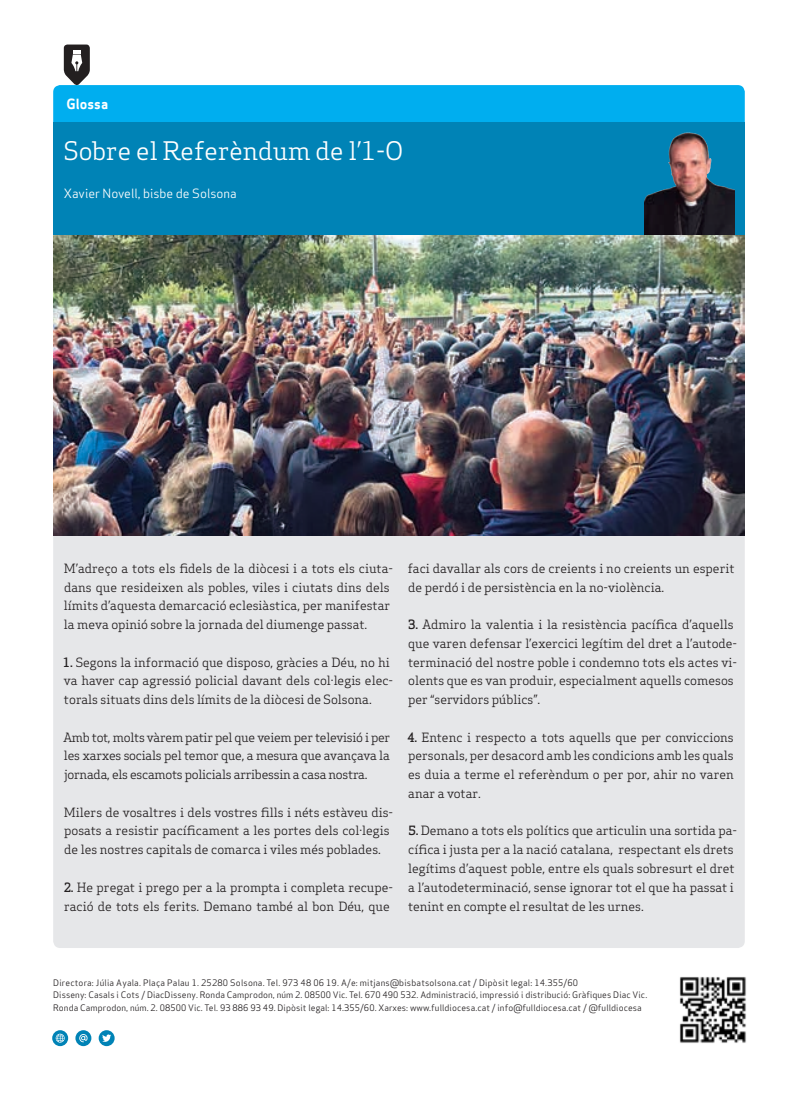
<style>
.page{position:relative;width:798px;height:1099px;background:#fff}
.page>*{position:absolute;margin:0;border:0;box-sizing:border-box;transform-origin:0 0}
.Subtitol_Secció{font:25px "Apex Serif";color:#fff}
.Titular_Secció_Petit{font:13.75px "Apex Sans Bold T";color:#fff}
.Text_General{font:12.5px/18.8px "Apex Serif";color:#231f20}
.Titulars{font:12.5px "Apex Sans Book T";color:#fff}
.Titulars-2{font:8.75px/12.5px "Apex Sans Book T";letter-spacing:.01em;color:#231f20}
.s1{font-weight:500}
</style>
<div class="page">
<img style="left:679px;top:977px;width:67px;height:66px">
<svg style="left:52px;top:1030px;width:16px;height:16px"></svg>
<svg style="left:56px;top:1033px;width:9px;height:9px"></svg>
<svg style="left:75px;top:1030px;width:16px;height:16px"></svg>
<svg style="left:79px;top:1033px;width:9px;height:9px"></svg>
<svg style="left:99px;top:1030px;width:16px;height:16px"></svg>
<svg style="left:102px;top:1034px;width:9px;height:8px"></svg>
<div style="left:53px;top:123px;width:691px;height:112px;background:#0083b6"></div>
<svg style="left:53px;top:45px;width:691px;height:78px"></svg>
<div style="left:53px;top:535px;width:691px;height:413px;background:#e6e7e9"></div>
<img style="left:644px;top:132px;width:89px;height:103px">
<img style="left:53px;top:235px;width:691px;height:300px">
<p class="Titular_Secció_Petit" style="left:67px;top:95px;width:43px">Glossa</p>
<p class="Subtitol_Secció" style="left:64px;top:135px;width:340px">Sobre el Referèndum de l’1-O</p>
<p class="Titulars" style="left:64px;top:185px;width:174px">Xavier Novell, bisbe de Solsona</p>
<p class="Text_General" style="left:64px;top:558px;width:330px">M’adreço a tots els fidels de la diòcesi i a tots els ciuta&shy;dans que resideixen als pobles, viles i ciutats dins dels límits d’aquesta demarcació eclesiàstica, per manifestar la meva opinió sobre la jornada del diumenge passat.</p>
<p class="Text_General" style="left:63px;top:652px;width:332px"><span class="s1">1.</span> Segons la informació que disposo, gràcies a Déu, no hi va haver cap agressió policial davant dels col·legis elec&shy;torals situats dins dels límits de la diòcesi de Solsona.</p>
<p class="Text_General" style="left:63px;top:727px;width:328px;text-align:justify">Amb tot, molts vàrem patir pel que veiem per televisió i per les xarxes socials pel temor que, a mesura que avançava la jornada, els escamots policials arribessin a casa nostra.</p>
<p class="Text_General" style="left:64px;top:802px;width:330px">Milers de vosaltres i dels vostres fills i néts estàveu dis&shy;posats a resistir pacíficament a les portes dels col·legis de les nostres capitals de comarca i viles més poblades.</p>
<p class="Text_General" style="left:64px;top:877px;width:331px"><span class="s1">2.</span> He pregat i prego per a la prompta i completa recupe&shy;ració de tots els ferits. Demano també al bon Déu, que</p>
<p class="Text_General" style="left:408px;top:558px;width:328px">faci davallar als cors de creients i no creients un esperit de perdó i de persistència en la no-violència.</p>
<p class="Text_General" style="left:408px;top:615px;width:330px"><span class="s1">3.</span> Admiro la valentia i la resistència pacífica d’aquells que varen defensar l’exercici legítim del dret a l’autode&shy;terminació del nostre poble i condemno tots els actes vi&shy;olents que es van produir, especialment aquells comesos per “servidors públics”.</p>
<p class="Text_General" style="left:407px;top:727px;width:328px;text-align:justify"><span class="s1">4.</span> Entenc i respecto a tots aquells que per conviccions personals, per desacord amb les condicions amb les quals es duia a terme el referèndum o per por, ahir no varen anar a votar.</p>
<p class="Text_General" style="left:408px;top:821px;width:330px"><span class="s1">5.</span> Demano a tots els polítics que articulin una sortida pa&shy;cífica i justa per a la nació catalana, respectant els drets legítims d’aquest poble, entre els quals sobresurt el dret a l’autodeterminació, sense ignorar tot el que ha passat i tenint en compte el resultat de les urnes.</p>
<p class="Titulars-2" style="left:53px;top:976px;width:526px">Directora: Júlia Ayala. Plaça Palau 1. 25280 Solsona. Tel. 973 48 06 19. A/e: mitjans@bisbatsolsona.cat / Dipòsit legal: 14.355/60</p>
<p class="Titulars-2" style="left:53px;top:988px;width:595px">Disseny: Casals i Cots / DiacDisseny. Ronda Camprodon, núm 2. 08500 Vic. Tel. 670 490 532. Administració, impressió i distribució: Gràfiques Diac Vic.<br>Ronda Camprodon, núm. 2. 08500 Vic. Tel. 93 886 93 49. Dipòsit legal: 14.355/60. Xarxes: www.fulldiocesa.cat / info@fulldiocesa.cat / @fulldiocesa</p>
</div>
